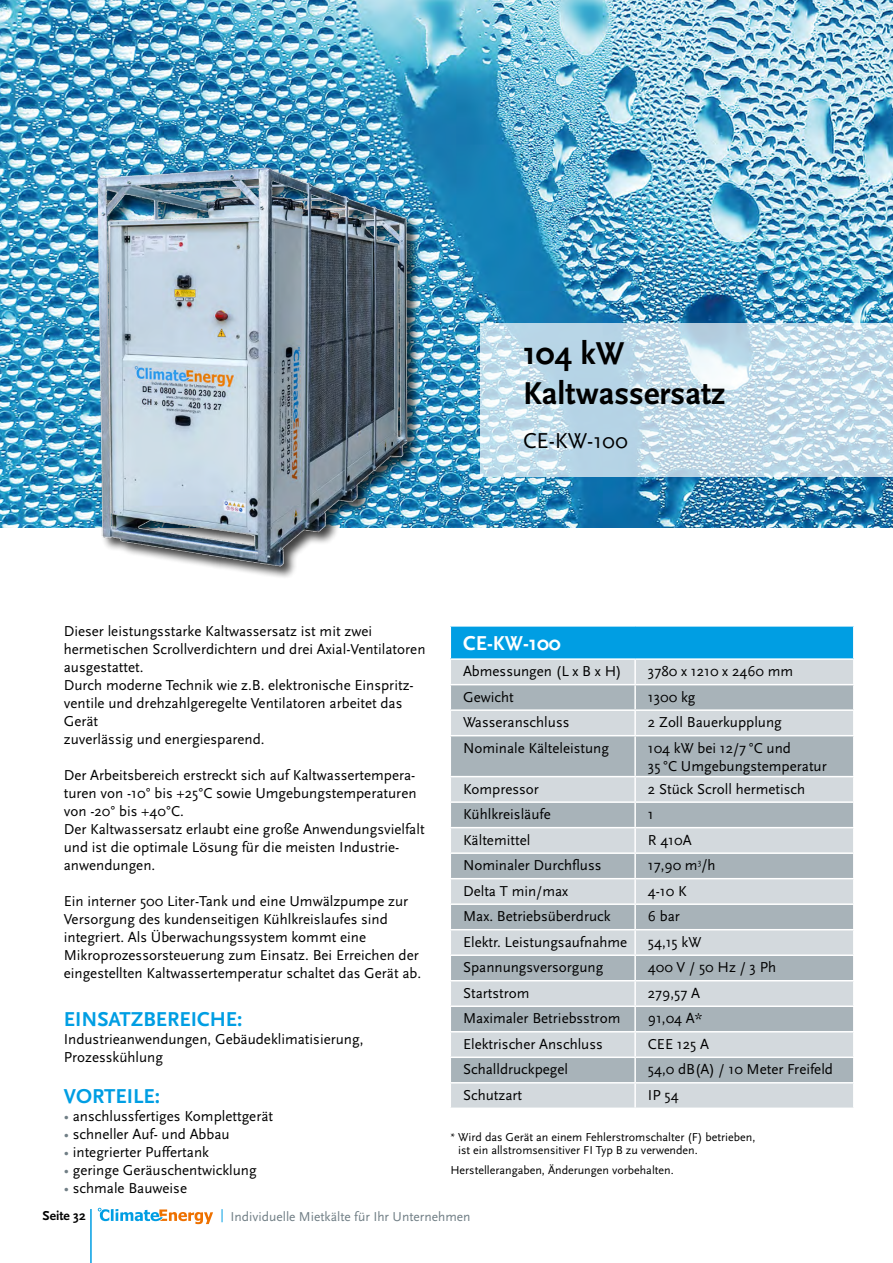
<style>
.page{position:relative;width:893px;height:1263px;background:#fff}
.page>*{position:absolute;margin:0;border:0;box-sizing:border-box;transform-origin:0 0}
.t1{font:700 33px/39.6px "Scala Sans";color:#000}
.t2{font:22.5px "Scala Sans";color:#000}
.t3{font:700 21px "Scala Sans";color:#009ee3}
.t4{font:700 21px "Scala Sans";color:#fff}
.t5{font:15px/18px "Scala Sans";color:#000}
.t6{font:13.5px "Scala Sans";color:#707e85}
.t7{font:700 13.5px "Scala Sans";color:#000}
.t8{font:12px/13.5px "Scala Sans";color:#000}
.s1{color:#707e85}
.s2{font-family:"Minion Pro"}
.s3{color:#009ee3}
</style>
<div class="page">
<svg style="left:98px;top:1208px;width:115px;height:16px"></svg>
<hr style="left:90px;top:1209px;width:2px;height:54px;background:#009ee3">
<img style="left:0;top:0;width:893px;height:527px">
<div style="left:450px;top:626px;width:404px;height:33px;background:#009ee3"></div>
<div style="left:451px;top:660px;width:402px;height:447px;background:#d3d9dd"></div>
<svg style="left:451px;top:685px;width:402px;height:397px;fill:#a8b3b9"></svg>
<hr style="left:450px;top:625px;width:185px;height:2px;background:#fff">
<hr style="left:450px;top:627px;width:1px;height:31px;background:#fff">
<hr style="left:635px;top:625px;width:220px;height:2px;background:#fff">
<hr style="left:853px;top:627px;width:2px;height:31px;background:#fff">
<hr style="left:450px;top:658px;width:185px;height:2px;background:#fff">
<hr style="left:635px;top:658px;width:220px;height:2px;background:#fff">
<hr style="left:634px;top:660px;width:2px;height:24px;background:#fff">
<hr style="left:450px;top:684px;width:185px;height:1px;background:#fff">
<hr style="left:635px;top:684px;width:220px;height:1px;background:#fff">
<hr style="left:634px;top:685px;width:2px;height:24px;background:#fff">
<hr style="left:450px;top:709px;width:185px;height:2px;background:#fff">
<hr style="left:635px;top:709px;width:220px;height:2px;background:#fff">
<hr style="left:634px;top:711px;width:2px;height:24px;background:#fff">
<hr style="left:450px;top:735px;width:185px;height:1px;background:#fff">
<hr style="left:635px;top:735px;width:220px;height:1px;background:#fff">
<hr style="left:634px;top:736px;width:2px;height:40px;background:#fff">
<hr style="left:450px;top:776px;width:185px;height:1px;background:#fff">
<hr style="left:635px;top:776px;width:220px;height:1px;background:#fff">
<hr style="left:634px;top:777px;width:2px;height:24px;background:#fff">
<hr style="left:450px;top:801px;width:185px;height:2px;background:#fff">
<hr style="left:635px;top:801px;width:220px;height:2px;background:#fff">
<hr style="left:634px;top:803px;width:2px;height:24px;background:#fff">
<hr style="left:450px;top:827px;width:185px;height:1px;background:#fff">
<hr style="left:635px;top:827px;width:220px;height:1px;background:#fff">
<hr style="left:634px;top:828px;width:2px;height:24px;background:#fff">
<hr style="left:450px;top:852px;width:185px;height:2px;background:#fff">
<hr style="left:635px;top:852px;width:220px;height:2px;background:#fff">
<hr style="left:634px;top:854px;width:2px;height:24px;background:#fff">
<hr style="left:450px;top:878px;width:185px;height:1px;background:#fff">
<hr style="left:635px;top:878px;width:220px;height:1px;background:#fff">
<hr style="left:634px;top:879px;width:2px;height:24px;background:#fff">
<hr style="left:450px;top:903px;width:185px;height:2px;background:#fff">
<hr style="left:635px;top:903px;width:220px;height:2px;background:#fff">
<hr style="left:634px;top:905px;width:2px;height:24px;background:#fff">
<hr style="left:450px;top:929px;width:185px;height:1px;background:#fff">
<hr style="left:635px;top:929px;width:220px;height:1px;background:#fff">
<hr style="left:634px;top:930px;width:2px;height:24px;background:#fff">
<hr style="left:450px;top:954px;width:185px;height:2px;background:#fff">
<hr style="left:635px;top:954px;width:220px;height:2px;background:#fff">
<hr style="left:634px;top:956px;width:2px;height:24px;background:#fff">
<hr style="left:450px;top:980px;width:185px;height:1px;background:#fff">
<hr style="left:635px;top:980px;width:220px;height:1px;background:#fff">
<hr style="left:634px;top:981px;width:2px;height:24px;background:#fff">
<hr style="left:450px;top:1005px;width:185px;height:2px;background:#fff">
<hr style="left:635px;top:1005px;width:220px;height:2px;background:#fff">
<hr style="left:634px;top:1007px;width:2px;height:24px;background:#fff">
<hr style="left:450px;top:1031px;width:185px;height:1px;background:#fff">
<hr style="left:635px;top:1031px;width:220px;height:1px;background:#fff">
<hr style="left:634px;top:1032px;width:2px;height:24px;background:#fff">
<hr style="left:450px;top:1056px;width:185px;height:2px;background:#fff">
<hr style="left:635px;top:1056px;width:220px;height:2px;background:#fff">
<hr style="left:634px;top:1058px;width:2px;height:24px;background:#fff">
<hr style="left:450px;top:1082px;width:185px;height:1px;background:#fff">
<hr style="left:635px;top:1082px;width:220px;height:1px;background:#fff">
<hr style="left:634px;top:1083px;width:2px;height:24px;background:#fff">
<svg style="left:480px;top:323px;width:413px;height:153px;fill:#b9d7e7"></svg>
<img style="left:25px;top:91px;width:447px;height:484px">
<h1 class="t1" style="left:523px;top:335px;width:204px">104 kW<br>Kaltwassersatz</h1>
<h2 class="t2" style="left:523px;top:428px;width:106px">CE-KW-100</h2>
<p class="t5" style="left:64px;top:622px;width:363px">Dieser leistungsstarke Kaltwassersatz ist mit zwei hermetischen Scrollverdichtern und drei Axial-Ventilatoren ausgestattet.<br>Durch moderne Technik wie z.B. elektronische Einspritz&shy;ventile und drehzahlgeregelte Ventilatoren arbeitet das Gerät<br>zuverlässig und energiesparend.</p>
<p class="t5" style="left:64px;top:766px;width:362px">Der Arbeitsbereich erstreckt sich auf Kaltwassertempera&shy;turen von -10° bis +25°C sowie Umgebungstemperaturen von -20° bis +40°C.<br>Der Kaltwassersatz erlaubt eine große Anwendungsvielfalt und ist die optimale Lösung für die meisten Industrie&shy;anwendungen.</p>
<p class="t5" style="left:64px;top:892px;width:359px">Ein interner 500 Liter-Tank und eine Umwälzpumpe zur Versorgung des kundenseitigen Kühlkreislaufes sind integriert. Als Überwachungssystem kommt eine Mikroprozessorsteuerung zum Einsatz. Bei Erreichen der eingestellten Kaltwassertemperatur schaltet das Gerät ab.</p>
<h3 class="t3" style="left:64px;top:1008px;width:180px">EINSATZBEREICHE:</h3>
<p class="t5" style="left:64px;top:1030px;width:301px">Industrieanwendungen, Gebäudeklimatisierung,<br>Prozesskühlung</p>
<h3 class="t3" style="left:64px;top:1084px;width:98px">VORTEILE:</h3>
<p class="t5" style="left:64px;top:1107px;width:211px"><span class="s1">•</span> anschlussfertiges Komplettgerät</p>
<p class="t5" style="left:64px;top:1125px;width:167px"><span class="s1">•</span> schneller Auf- und Abbau</p>
<p class="t5" style="left:64px;top:1143px;width:147px"><span class="s1">•</span> integrierter Puffertank</p>
<p class="t5" style="left:64px;top:1161px;width:194px"><span class="s1">•</span> geringe Geräuschentwicklung</p>
<p class="t5" style="left:64px;top:1179px;width:125px"><span class="s1">•</span> schmale Bauweise</p>
<h3 class="t4" style="left:463px;top:632px;width:99px">CE-KW-100</h3>
<p class="t5" style="left:463px;top:662px;width:160px">Abmessungen (L x B x H)</p>
<p class="t5" style="left:648px;top:662px;width:147px">3780 x 1210 x 2460 mm</p>
<p class="t5" style="left:463px;top:688px;width:52px">Gewicht</p>
<p class="t5" style="left:648px;top:688px;width:49px">1300 kg</p>
<p class="t5" style="left:463px;top:713px;width:108px">Wasseranschluss</p>
<p class="t5" style="left:648px;top:713px;width:135px">2 Zoll Bauerkupplung</p>
<p class="t5" style="left:463px;top:739px;width:147px">Nominale Kälteleistung</p>
<p class="t5" style="left:648px;top:739px;width:180px">104 kW bei 12/7 °C und<br>35 °C Umgebungstemperatur</p>
<p class="t5" style="left:463px;top:780px;width:77px">Kompressor</p>
<p class="t5" style="left:648px;top:780px;width:159px">2 Stück Scroll hermetisch</p>
<p class="t5" style="left:463px;top:805px;width:89px">Kühlkreisläufe</p>
<p class="t5" style="left:648px;top:805px;width:7px">1</p>
<p class="t5" style="left:463px;top:831px;width:69px">Kältemittel</p>
<p class="t5" style="left:648px;top:831px;width:45px">R 410A</p>
<p class="t5" style="left:463px;top:856px;width:140px">Nominaler Durchfluss</p>
<p class="t5" style="left:648px;top:856px;width:69px">17,90 m<sup>3</sup>/h</p>
<p class="t5" style="left:463px;top:882px;width:107px">Delta T min/max</p>
<p class="t5" style="left:648px;top:882px;width:40px">4-10 K</p>
<p class="t5" style="left:463px;top:907px;width:149px">Max. Betriebsüberdruck</p>
<p class="t5" style="left:648px;top:907px;width:34px">6 bar</p>
<p class="t5" style="left:463px;top:933px;width:166px">Elektr. Leistungsaufnahme</p>
<p class="t5" style="left:648px;top:933px;width:55px">54,15 kW</p>
<p class="t5" style="left:463px;top:958px;width:142px">Spannungsversorgung</p>
<p class="t5" style="left:648px;top:958px;width:130px">400 V / 50 Hz / 3 Ph</p>
<p class="t5" style="left:463px;top:984px;width:68px">Startstrom</p>
<p class="t5" style="left:648px;top:984px;width:54px">279,57 A</p>
<p class="t5" style="left:463px;top:1009px;width:159px">Maximaler Betriebsstrom</p>
<p class="t5" style="left:648px;top:1009px;width:56px">91,04 A*</p>
<p class="t5" style="left:463px;top:1035px;width:141px">Elektrischer Anschluss</p>
<p class="t5" style="left:648px;top:1035px;width:63px">CEE 125 A</p>
<p class="t5" style="left:463px;top:1061px;width:107px">Schalldruckpegel</p>
<p class="t5" style="left:648px;top:1061px;width:187px">54,0 dB(A) / 10 Meter Freifeld</p>
<p class="t5" style="left:463px;top:1086px;width:61px">Schutzart</p>
<p class="t5" style="left:648px;top:1086px;width:32px">IP 54</p>
<p class="t8" style="left:458px;top:1130px;width:299px;text-indent:-8px"><span class="s2">*</span> Wird das Gerät an einem Fehlerstromschalter (F) betrieben, ist ein allstromsensitiver FI Typ B zu verwenden.</p>
<p class="t8" style="left:450px;top:1163px;width:225px">Herstellerangaben, Änderungen vorbehalten.</p>
<p class="t7" style="left:43px;top:1208px;width:45px">Seite 32</p>
<p class="t6" style="left:220px;top:1209px;width:252px"><span class="s3">|</span> Individuelle Mietkälte für Ihr Unternehmen</p>
</div>
